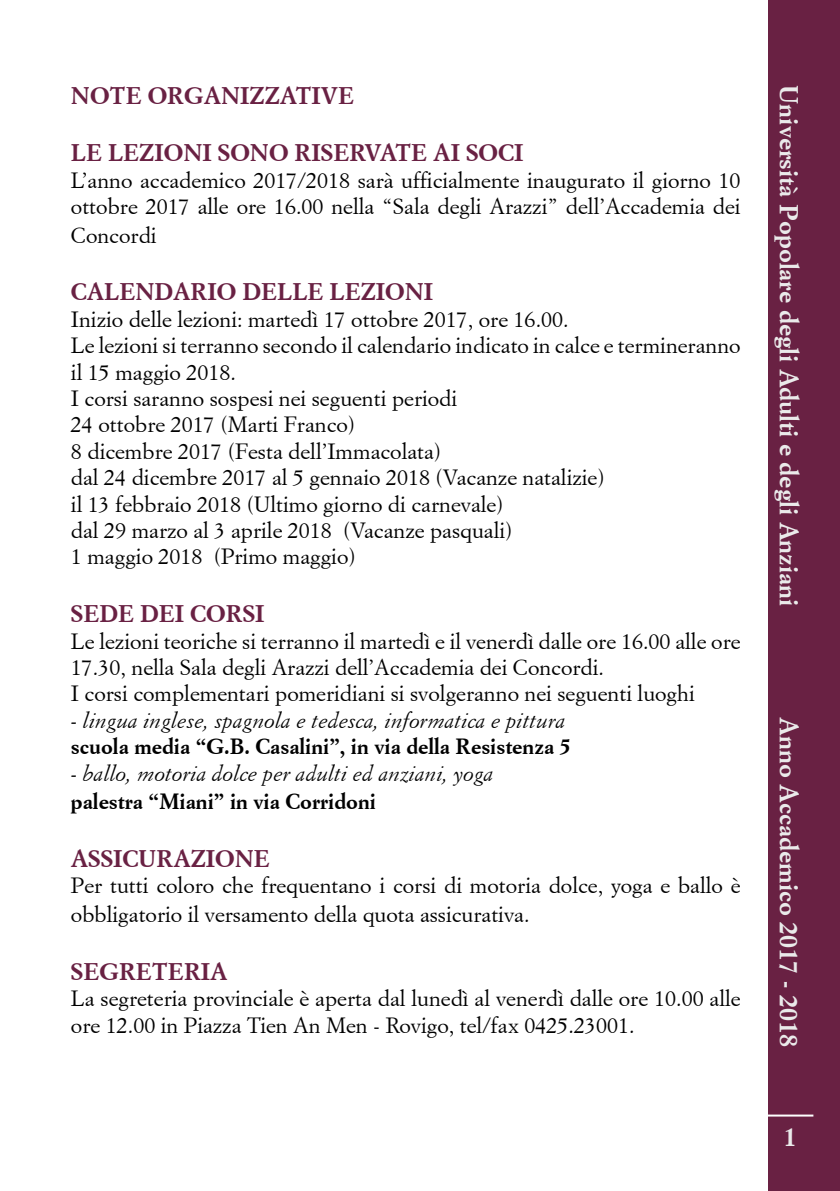
<style>
.page{position:relative;width:840px;height:1191px;background:#fff}
.page>*{position:absolute;margin:0;border:0;box-sizing:border-box;transform-origin:0 0}
.Normale{font:700 26px "Simoncini Garamond";color:#eaeaea}
.Normale-2{font:700 24px "Simoncini Garamond";color:#692143}
.Normale-3{font:22px/26.4px "Simoncini Garamond";color:#000}
.Normale-4{font:italic 22px "Simoncini Garamond";color:#000}
.Normale-5{font:700 22px "Simoncini Garamond";color:#000}
</style>
<div class="page">
<div style="left:767px;top:0;width:72px;height:1191px;background:#692143"></div>
<hr style="left:765px;top:1114px;width:48px;height:2px;background:#fff">
<p class="Normale-2" style="left:71px;top:80px;width:284px">NOTE ORGANIZZATIVE</p>
<p class="Normale-2" style="left:71px;top:138px;width:454px">LE LEZIONI SONO RISERVATE AI SOCI</p>
<p class="Normale-3" style="left:71px;top:166px;width:670px">L’anno accademico 2017/2018 sarà ufficialmente inaugurato il giorno 10 ottobre 2017 alle ore 16.00 nella “Sala degli Arazzi” dell’Accademia dei</p>
<p class="Normale-3" style="left:71px;top:221px;width:87px">Concordi</p>
<p class="Normale-2" style="left:71px;top:277px;width:363px">CALENDARIO DELLE LEZIONI</p>
<p class="Normale-3" style="left:71px;top:305px;width:499px">Inizio delle lezioni: martedì 17 ottobre 2017, ore 16.00.</p>
<p class="Normale-3" style="left:71px;top:332px;width:670px">Le lezioni si terranno secondo il calendario indicato in calce e termineranno il 15 maggio 2018.</p>
<p class="Normale-3" style="left:71px;top:385px;width:387px">I corsi saranno sospesi nei seguenti periodi</p>
<p class="Normale-3" style="left:71px;top:411px;width:285px">24 ottobre 2017 (Marti Franco)</p>
<p class="Normale-3" style="left:71px;top:437px;width:371px">8 dicembre 2017 (Festa dell’Immacolata)</p>
<p class="Normale-3" style="left:71px;top:464px;width:535px">dal 24 dicembre 2017 al 5 gennaio 2018 (Vacanze natalizie)</p>
<p class="Normale-3" style="left:71px;top:490px;width:434px">il 13 febbraio 2018 (Ultimo giorno di carnevale)</p>
<p class="Normale-3" style="left:71px;top:517px;width:443px">dal 29 marzo al 3 aprile 2018 (Vacanze pasquali)</p>
<p class="Normale-3" style="left:71px;top:543px;width:286px">1 maggio 2018 (Primo maggio)</p>
<p class="Normale-2" style="left:71px;top:598px;width:195px">SEDE DEI CORSI</p>
<p class="Normale-3" style="left:71px;top:627px;width:670px">Le lezioni teoriche si terranno il martedì e il venerdì dalle ore 16.00 alle ore<br>17.30, nella Sala degli Arazzi dell’Accademia dei Concordi.</p>
<p class="Normale-3" style="left:71px;top:680px;width:625px">I corsi complementari pomeridiani si svolgeranno nei seguenti luoghi</p>
<p class="Normale-4" style="left:71px;top:707px;width:495px">- lingua inglese, spagnola e tedesca, informatica e pittura</p>
<p class="Normale-5" style="left:71px;top:732px;width:501px">scuola media “G.B. Casalini”, in via della Resistenza 5</p>
<p class="Normale-4" style="left:71px;top:759px;width:424px">- ballo, motoria dolce per adulti ed anziani, yoga</p>
<p class="Normale-5" style="left:71px;top:788px;width:306px">palestra “Miani” in via Corridoni</p>
<p class="Normale-2" style="left:71px;top:843px;width:200px">ASSICURAZIONE</p>
<p class="Normale-3" style="left:71px;top:871px;width:670px;line-height:28.8px">Per tutti coloro che frequentano i corsi di motoria dolce, yoga e ballo è obbligatorio il versamento della quota assicurativa.</p>
<p class="Normale-2" style="left:71px;top:956px;width:158px">SEGRETERIA</p>
<p class="Normale-3" style="left:71px;top:985px;width:670px">La segreteria provinciale è aperta dal lunedì al venerdì dalle ore 10.00 alle ore 12.00 in Piazza Tien An Men - Rovigo, tel/fax 0425.23001.</p>
<p class="Normale" style="left:804px;top:85px;width:523px;rotate:90deg">Università Popolare degli Adulti e degli Anziani</p>
<p class="Normale" style="left:804px;top:717px;width:331px;rotate:90deg">Anno Accademico 2017 - 2018</p>
<p class="Normale" style="left:782px;top:1120px;width:14px">1</p>
</div>
